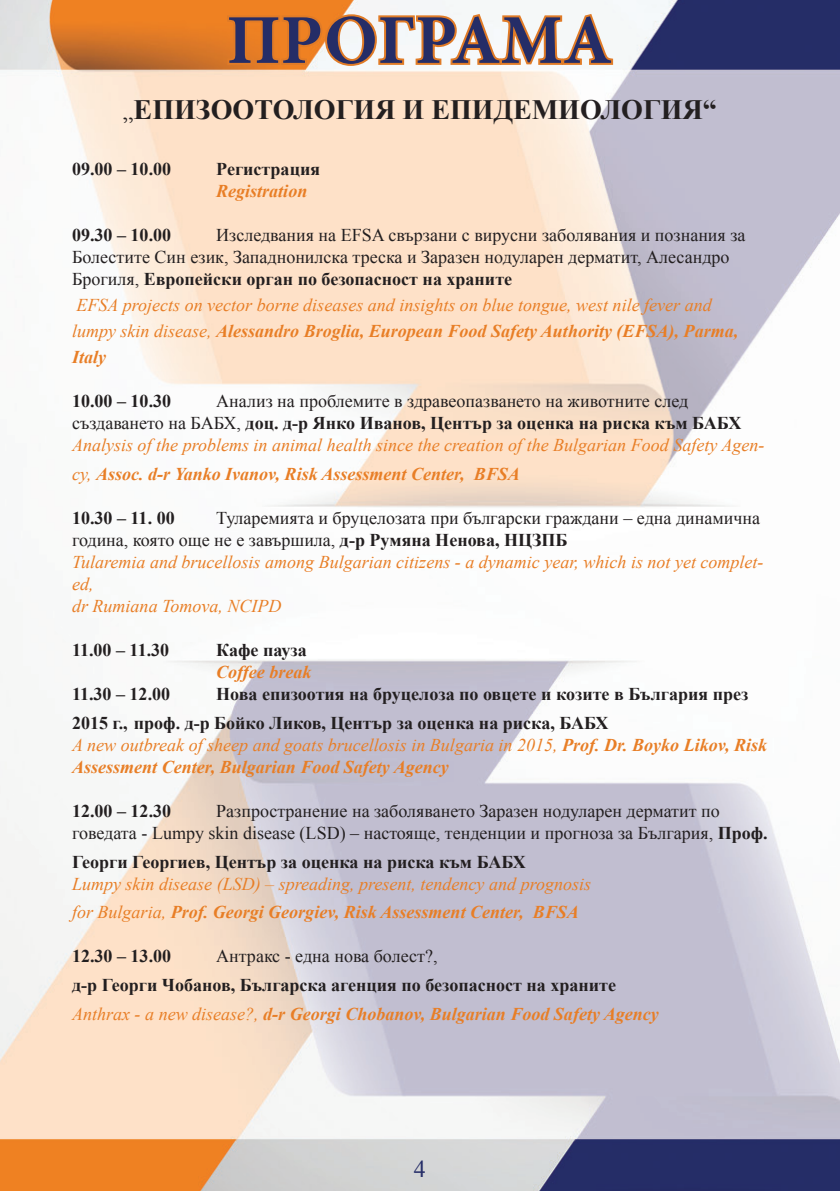
<style>
.page{position:relative;width:840px;height:1191px;background:#fff}
.page>*{position:absolute;margin:0;border:0;box-sizing:border-box;transform-origin:0 0}
.t1{font:700 70px "Minion Pro";color:#252d67}
.t2{font:700 28px "Times New Roman";color:#231f20}
.t3{font:24px "Times New Roman";color:#252d67}
.t4{font:18px/22px "Times New Roman";color:#231f20}
.t5{font:italic 18px/28.8px "Times New Roman";color:#e87e26}
.t6{font:italic 700 18px/26px "Times New Roman";color:#e87e26}
.t7{font:700 18px/28.8px "Times New Roman";color:#231f20}
.s1{font-weight:400;font-size:24px}
.s2{font-weight:700}
.s3{font-weight:400}
</style>
<div class="page">
<img style="left:0;top:0;width:839px;height:1191px">
<svg style="left:225px;top:12px;width:278px;height:56px"></svg>
<svg style="left:497px;top:13px;width:67px;height:1178px"></svg>
<svg style="left:560px;top:12px;width:54px;height:55px"></svg>
<p class="t1" style="left:227px;top:-9px;width:387px">ПРОГРАМА</p>
<p class="t2" style="left:123px;top:91px;width:595px"><span class="s1">„</span>ЕПИЗООТОЛОГИЯ И ЕПИДЕМИОЛОГИЯ“</p>
<p class="t7" style="left:72px;top:154px;width:100px">09.00 – 10.00</p>
<p class="t7" style="left:216px;top:154px;width:105px">Регистрация</p>
<p class="t6" style="left:216px;top:177px;width:93px">Registration</p>
<p class="t7" style="left:72px;top:220px;width:100px">09.30 – 10.00</p>
<p class="t4" style="left:72px;top:224px;width:674px;text-indent:144px">Изследвания на EFSA свързани с вирусни заболявания и познания за<br>Болестите Син език, Западнонилска треска и Заразен нодуларен дерматит, Алесандро<br>Брогиля, <span class="s2">Европейски орган по безопасност на храните</span></p>
<p class="t5" style="left:76px;top:290px;width:636px">EFSA projects on vector borne diseases and insights on blue tongue, west nile fever and</p>
<p class="t6" style="left:72px;top:317px;width:667px"><span class="s3">lumpy skin disease,</span> Alessandro Broglia, European Food Safety Authority (EFSA), Parma,<br>Italy</p>
<p class="t7" style="left:72px;top:386px;width:100px">10.00 – 10.30</p>
<p class="t4" style="left:72px;top:390px;width:670px;text-indent:144px">Анализ на проблемите в здравеопазването на животните след създаването на БАБХ, <span class="s2">доц. д-р Янко Иванов, Център за оценка на риска към БАБХ</span></p>
<p class="t5" style="left:72px;top:430px;width:693px">Analysis of the problems in animal health since the creation of the Bulgarian Food Safety Agen&shy;cy, <span class="s2">Assoc. d-r Yanko Ivanov, Risk Assessment Center, BFSA</span></p>
<p class="t7" style="left:72px;top:503px;width:104px">10.30 – 11. 00</p>
<p class="t4" style="left:72px;top:506px;width:689px;text-indent:144px">Туларемията и бруцелозата при български граждани – една динамична година, която още не е завършила, <span class="s2">д-р Румяна Ненова, НЦЗПБ</span></p>
<p class="t5" style="left:72px;top:550px;width:692px;line-height:22px">Tularemia and brucellosis among Bulgarian citizens - a dynamic year, which is not yet complet&shy;ed,</p>
<p class="t5" style="left:72px;top:591px;width:211px">dr Rumiana Tomova, NCIPD</p>
<p class="t7" style="left:72px;top:635px;width:99px">11.00 – 11.30</p>
<p class="t7" style="left:216px;top:635px;width:92px">Кафе пауза</p>
<p class="t6" style="left:216px;top:658px;width:97px">Coffee break</p>
<p class="t7" style="left:72px;top:679px;width:100px">11.30 – 12.00</p>
<p class="t7" style="left:72px;top:679px;width:677px;text-indent:144px">Нова епизоотия на бруцелоза по овцете и козите в България през<br>2015 г., проф. д-р Бойко Ликов, Център за оценка на риска, БАБХ</p>
<p class="t6" style="left:72px;top:733px;width:696px;line-height:22px"><span class="s3">A new outbreak of sheep and goats brucellosis in Bulgaria in 2015,</span> Prof. Dr. Boyko Likov, Risk<br>Assessment Center, Bulgarian Food Safety Agency</p>
<p class="t7" style="left:72px;top:796px;width:100px">12.00 – 12.30</p>
<p class="t4" style="left:72px;top:799px;width:696px;text-indent:144px">Разпространение на заболяването Заразен нодуларен дерматит по говедата - Lumpy skin disease (LSD) – настояще, тенденции и прогноза за България, <span class="s2">Проф.</span></p>
<p class="t7" style="left:72px;top:846px;width:455px">Георги Георгиев, Център за оценка на риска към БАБХ</p>
<p class="t5" style="left:72px;top:868px;width:520px">Lumpy skin disease (LSD) – spreading, present, tendency and prognosis</p>
<p class="t6" style="left:72px;top:899px;width:508px"><span class="s3">for Bulgaria,</span> Prof. Georgi Georgiev, Risk Assessment Center, BFSA</p>
<p class="t7" style="left:72px;top:941px;width:100px">12.30 – 13.00</p>
<p class="t4" style="left:216px;top:945px;width:223px">Антракс - една нова болест?,</p>
<p class="t7" style="left:72px;top:970px;width:545px">д-р Георги Чобанов, Българска агенция по безопасност на храните</p>
<p class="t6" style="left:72px;top:1000px;width:588px"><span class="s3">Anthrax - a new disease?,</span> d-r Georgi Chobanov, Bulgarian Food Safety Agency</p>
<p class="t3" style="left:414px;top:1152px;width:13px">4</p>
</div>
